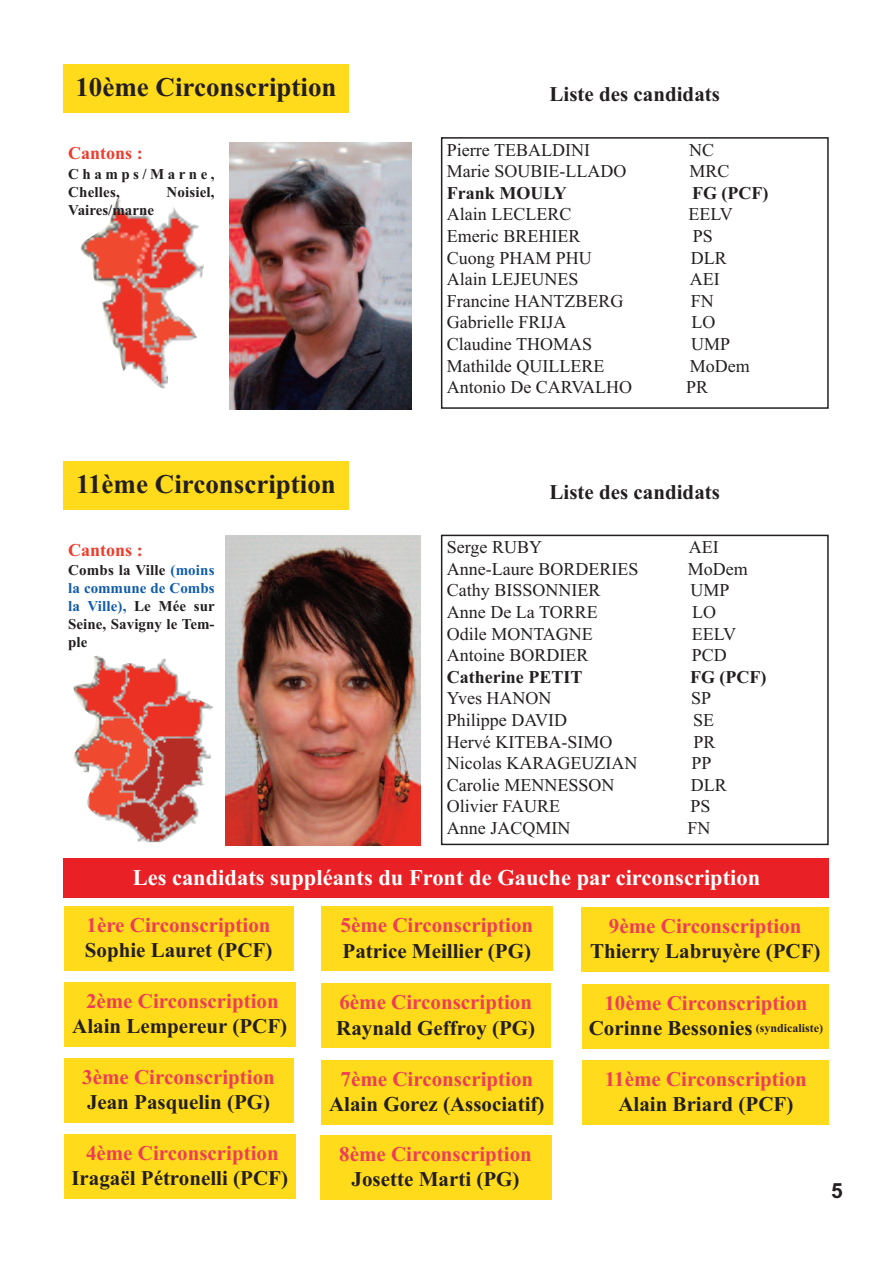
<style>
.page{position:relative;width:893px;height:1263px;background:#fff}
.page>*{position:absolute;margin:0;border:0;box-sizing:border-box;transform-origin:0 0}
.t1{font:700 27px "Times New Roman";color:#231f20}
.t2{font:700 22.5px "Times New Roman";color:#fff}
.t3{font:700 21px/25.2px "Times New Roman";color:#ee3d56;text-align:center}
.t4{font:700 21px "Times New Roman";color:#231f20}
.t5{font:700 21px "Arial";color:#231f20}
.t6{font:18px "Times New Roman";color:#231f20}
.t7{font:700 18px "Times New Roman";color:#231f20}
.t8{font:700 18px "Times New Roman";color:#ef3b2c}
.t9{font:700 15px/18px "Times New Roman";color:#231f20;text-align:justify}
.t10{font:700 15px/18px "Times New Roman";letter-spacing:.23em;color:#231f20}
.s1{color:#105cab}
.s2{color:#231f20}
.s3{font-size:12px;color:#231f20}
</style>
<div class="page">
<div style="left:63px;top:64px;width:286px;height:49px;background:#ffdb1b"></div>
<img style="left:80px;top:198px;width:124px;height:191px">
<img style="left:229px;top:143px;width:182px;height:267px">
<div style="left:441px;top:137px;width:388px;height:272px;border:2px solid #231f20"></div>
<div style="left:63px;top:462px;width:286px;height:48px;background:#ffdb1b"></div>
<img style="left:73px;top:655px;width:140px;height:187px">
<img style="left:225px;top:536px;width:195px;height:309px">
<div style="left:441px;top:535px;width:388px;height:310px;border:2px solid #231f20"></div>
<div style="left:64px;top:858px;width:765px;height:40px;background:#e92025"></div>
<div style="left:64px;top:906px;width:229px;height:65px;background:#ffdb1b"></div>
<div style="left:64px;top:982px;width:232px;height:65px;background:#ffdb1b"></div>
<div style="left:64px;top:1058px;width:229px;height:64px;background:#ffdb1b"></div>
<div style="left:64px;top:1134px;width:232px;height:64px;background:#ffdb1b"></div>
<div style="left:321px;top:907px;width:232px;height:64px;background:#ffdb1b"></div>
<div style="left:321px;top:984px;width:230px;height:64px;background:#ffdb1b"></div>
<div style="left:321px;top:1060px;width:232px;height:64px;background:#ffdb1b"></div>
<div style="left:320px;top:1135px;width:231px;height:64px;background:#ffdb1b"></div>
<div style="left:581px;top:908px;width:248px;height:64px;background:#ffdb1b"></div>
<div style="left:583px;top:984px;width:246px;height:64px;background:#ffdb1b"></div>
<div style="left:583px;top:1060px;width:246px;height:65px;background:#ffdb1b"></div>
<h1 class="t1" style="left:75px;top:71px;width:263px">10ème Circonscription</h1>
<p class="t4" style="left:550px;top:82px;width:172px">Liste des candidats</p>
<p class="t8" style="left:68px;top:143px;width:76px">Cantons :</p>
<p class="t10" style="left:68px;top:164px;width:148px">Champs/Marne,<br>Chelles,</p>
<p class="t9" style="left:166px;top:182px;width:50px">Noisiel,</p>
<p class="t9" style="left:68px;top:200px;width:87px">Vaires/marne</p>
<p class="t6" style="left:447px;top:139px;width:145px">Pierre TEBALDINI</p>
<p class="t6" style="left:689px;top:139px;width:27px">NC</p>
<p class="t6" style="left:447px;top:160px;width:181px">Marie SOUBIE-LLADO</p>
<p class="t6" style="left:689px;top:160px;width:42px">MRC</p>
<p class="t7" style="left:447px;top:182px;width:121px">Frank MOULY</p>
<p class="t7" style="left:692px;top:182px;width:78px">FG (PCF)</p>
<p class="t6" style="left:447px;top:204px;width:126px">Alain LECLERC</p>
<p class="t6" style="left:688px;top:204px;width:46px">EELV</p>
<p class="t6" style="left:447px;top:225px;width:135px">Emeric BREHIER</p>
<p class="t6" style="left:693px;top:225px;width:22px">PS</p>
<p class="t6" style="left:447px;top:247px;width:147px">Cuong PHAM PHU</p>
<p class="t6" style="left:691px;top:247px;width:38px">DLR</p>
<p class="t6" style="left:447px;top:268px;width:133px">Alain LEJEUNES</p>
<p class="t6" style="left:690px;top:268px;width:31px">AEI</p>
<p class="t6" style="left:447px;top:290px;width:178px">Francine HANTZBERG</p>
<p class="t6" style="left:691px;top:290px;width:25px">FN</p>
<p class="t6" style="left:447px;top:312px;width:121px">Gabrielle FRIJA</p>
<p class="t6" style="left:691px;top:312px;width:25px">LO</p>
<p class="t6" style="left:447px;top:333px;width:147px">Claudine THOMAS</p>
<p class="t6" style="left:691px;top:333px;width:41px">UMP</p>
<p class="t6" style="left:447px;top:355px;width:159px">Mathilde QUILLERE</p>
<p class="t6" style="left:690px;top:355px;width:61px">MoDem</p>
<p class="t6" style="left:447px;top:376px;width:187px">Antonio De CARVALHO</p>
<p class="t6" style="left:686px;top:376px;width:24px">PR</p>
<h1 class="t1" style="left:76px;top:468px;width:261px">11ème Circonscription</h1>
<p class="t4" style="left:550px;top:479px;width:172px">Liste des candidats</p>
<p class="t8" style="left:68px;top:539px;width:76px">Cantons :</p>
<p class="t9" style="left:68px;top:561px;width:148px">Combs la Ville <span class="s1">(moins la commune de Combs la Ville),</span> Le Mée sur Seine, Savigny le Tem&shy;ple</p>
<p class="t6" style="left:447px;top:536px;width:97px">Serge RUBY</p>
<p class="t6" style="left:689px;top:536px;width:31px">AEI</p>
<p class="t6" style="left:447px;top:558px;width:193px">Anne-Laure BORDERIES</p>
<p class="t6" style="left:688px;top:558px;width:61px">MoDem</p>
<p class="t6" style="left:447px;top:580px;width:155px">Cathy BISSONNIER</p>
<p class="t6" style="left:690px;top:580px;width:41px">UMP</p>
<p class="t6" style="left:447px;top:601px;width:152px">Anne De La TORRE</p>
<p class="t6" style="left:692px;top:601px;width:25px">LO</p>
<p class="t6" style="left:447px;top:623px;width:148px">Odile MONTAGNE</p>
<p class="t6" style="left:692px;top:623px;width:46px">EELV</p>
<p class="t6" style="left:447px;top:644px;width:143px">Antoine BORDIER</p>
<p class="t6" style="left:692px;top:644px;width:37px">PCD</p>
<p class="t7" style="left:447px;top:666px;width:137px">Catherine PETIT</p>
<p class="t7" style="left:690px;top:666px;width:78px">FG (PCF)</p>
<p class="t6" style="left:447px;top:688px;width:106px">Yves HANON</p>
<p class="t6" style="left:691px;top:688px;width:22px">SP</p>
<p class="t6" style="left:447px;top:709px;width:122px">Philippe DAVID</p>
<p class="t6" style="left:693px;top:709px;width:23px">SE</p>
<p class="t6" style="left:447px;top:731px;width:167px">Hervé KITEBA-SIMO</p>
<p class="t6" style="left:693px;top:731px;width:24px">PR</p>
<p class="t6" style="left:447px;top:752px;width:192px">Nicolas KARAGEUZIAN</p>
<p class="t6" style="left:691px;top:752px;width:22px">PP</p>
<p class="t6" style="left:447px;top:774px;width:169px">Carolie MENNESSON</p>
<p class="t6" style="left:691px;top:774px;width:38px">DLR</p>
<p class="t6" style="left:447px;top:796px;width:115px">Olivier FAURE</p>
<p class="t6" style="left:691px;top:796px;width:22px">PS</p>
<p class="t6" style="left:447px;top:817px;width:125px">Anne JACQMIN</p>
<p class="t6" style="left:687px;top:817px;width:25px">FN</p>
<p class="t2" style="left:133px;top:864px;width:629px">Les candidats suppléants du Front de Gauche par circonscription</p>
<p class="t3" style="left:87px;top:912px;width:186px">1ère Circonscription</p>
<p class="t4" style="left:85px;top:938px;width:189px">Sophie Lauret (PCF)</p>
<p class="t3" style="left:86px;top:988px;width:194px">2ème Circonscription</p>
<p class="t4" style="left:72px;top:1014px;width:217px">Alain Lempereur (PCF)</p>
<p class="t3" style="left:82px;top:1064px;width:194px">3ème Circonscription</p>
<p class="t4" style="left:87px;top:1089px;width:185px">Jean Pasquelin (PG)</p>
<p class="t3" style="left:86px;top:1140px;width:194px">4ème Circonscription</p>
<p class="t4" style="left:71px;top:1165px;width:218px">Iragaël Pétronelli (PCF)</p>
<p class="t3" style="left:340px;top:912px;width:194px">5ème Circonscription</p>
<p class="t4" style="left:343px;top:938px;width:190px">Patrice Meillier (PG)</p>
<p class="t3" style="left:339px;top:989px;width:194px">6ème Circonscription</p>
<p class="t4" style="left:336px;top:1015px;width:201px">Raynald Geffroy (PG)</p>
<p class="t3" style="left:340px;top:1066px;width:194px">7ème Circonscription</p>
<p class="t4" style="left:329px;top:1091px;width:217px">Alain Gorez (Associatif)</p>
<p class="t3" style="left:339px;top:1141px;width:194px">8ème Circonscription</p>
<p class="t4" style="left:352px;top:1166px;width:169px">Josette Marti (PG)</p>
<p class="t3" style="left:609px;top:913px;width:194px">9ème Circonscription</p>
<p class="t4" style="left:590px;top:939px;width:232px">Thierry Labruyère (PCF)</p>
<p class="t3" style="left:589px;top:990px;width:236px">10ème Circonscription<br><span class="s2">Corinne Bessonies</span> <span class="s3">(syndicaliste)</span></p>
<p class="t3" style="left:605px;top:1066px;width:204px">11ème Circonscription</p>
<p class="t4" style="left:618px;top:1092px;width:176px">Alain Briard (PCF)</p>
<p class="t5" style="left:831px;top:1178px;width:13px">5</p>
</div>
